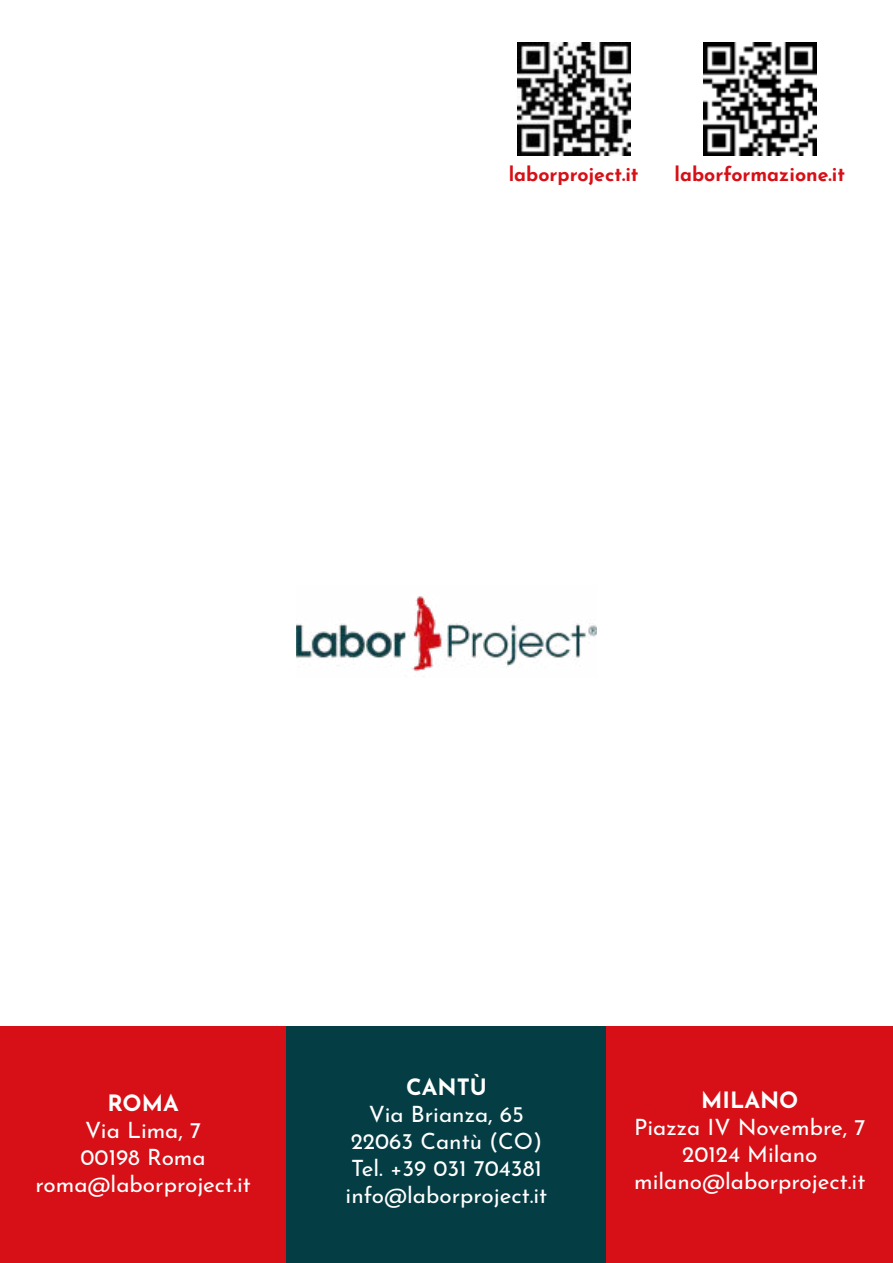
<style>
.page{position:relative;width:893px;height:1263px;background:#fff}
.page>*{position:absolute;margin:0;border:0;box-sizing:border-box;transform-origin:0 0}
.t1{font:22.5px/27px "Josefin Sans";color:#fff;text-align:center}
.t2{font:700 22.5px "Josefin Sans";color:#fff}
.t3{font:700 19.5px "Josefin Sans";color:#d61016}
</style>
<div class="page">
<div style="left:0;top:1026px;width:286px;height:237px;background:#d61016"></div>
<div style="left:286px;top:1026px;width:321px;height:237px;background:#043d43"></div>
<div style="left:607px;top:1026px;width:286px;height:237px;background:#d61016"></div>
<img style="left:703px;top:43px;width:113px;height:113px">
<img style="left:517px;top:43px;width:113px;height:113px">
<img style="left:296px;top:596px;width:301px;height:76px">
<p class="t3" style="left:509px;top:156px;width:131px">laborproject.it</p>
<p class="t3" style="left:675px;top:156px;width:172px">laborformazione.it</p>
<p class="t2" style="left:108px;top:1083px;width:73px">ROMA</p>
<p class="t1" style="left:35px;top:1114px;width:217px">Via Lima, 7<br>00198 Roma roma@laborproject.it</p>
<p class="t2" style="left:406px;top:1067px;width:82px">CANTÙ</p>
<p class="t1" style="left:346px;top:1098px;width:203px">Via Brianza, 65<br>22063 Cantù (CO)<br>Tel. +39 031 704381 info@laborproject.it</p>
<p class="t2" style="left:701px;top:1080px;width:99px">MILANO</p>
<p class="t1" style="left:634px;top:1111px;width:233px">Piazza IV Novembre, 7<br>20124 Milano milano@laborproject.it</p>
</div>
